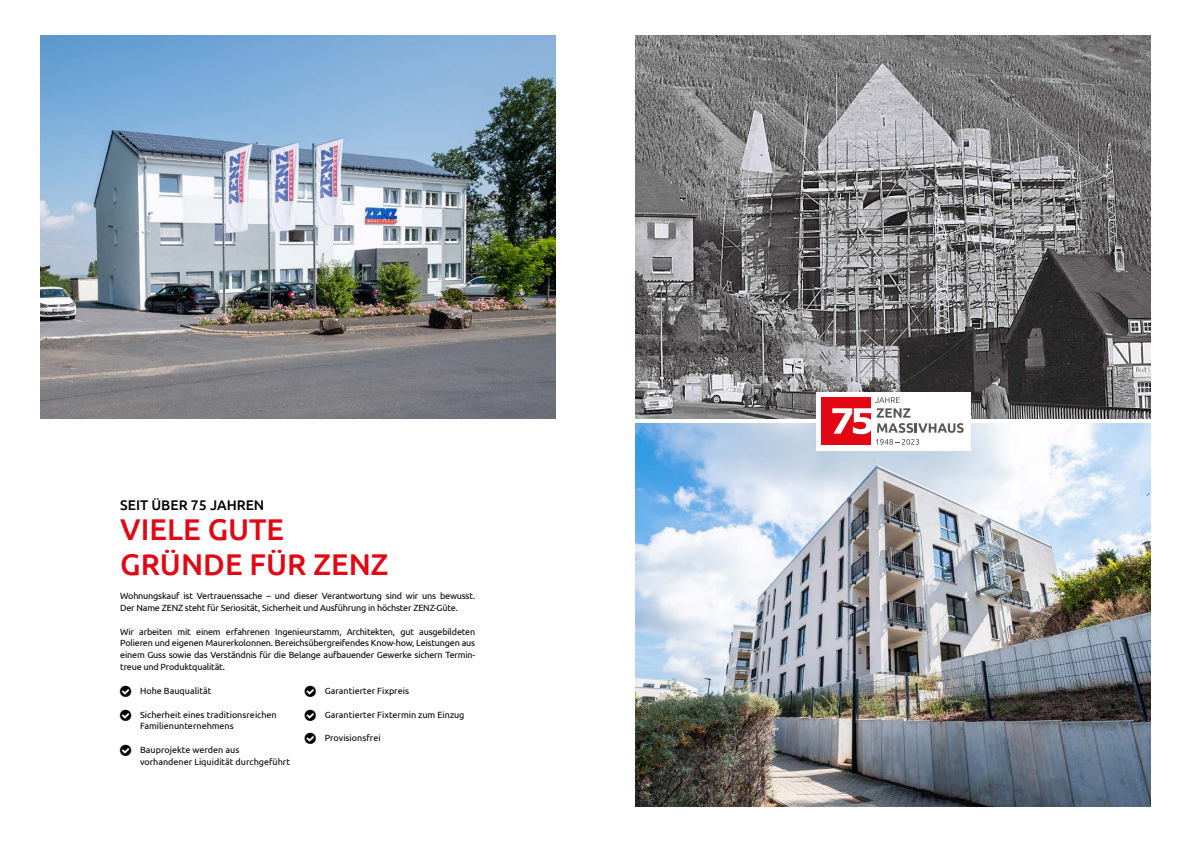
<style>
.page{position:relative;width:1191px;height:842px;background:#fff}
.page>*{position:absolute;margin:0;border:0;box-sizing:border-box;transform-origin:0 0}
.t1{font:500 30px/35.6px "Ubuntu";color:#e30613}
.t2{font:500 14px "Ubuntu";color:#000}
.t3{font:9px/11.9px "Ubuntu";letter-spacing:-.015em;color:#000}
</style>
<div class="page">
<img style="left:40px;top:35px;width:515px;height:383px">
<img style="left:635px;top:35px;width:515px;height:383px">
<img style="left:635px;top:424px;width:515px;height:383px">
<div style="left:816px;top:392px;width:154px;height:58px;background:#fff"></div>
<div style="left:821px;top:397px;width:50px;height:48px;background:#e30613"></div>
<svg style="left:832px;top:397px;width:131px;height:48px"></svg>
<h2 class="t2" style="left:120px;top:496px;width:146px">SEIT ÜBER 75 JAHREN</h2>
<h1 class="t1" style="left:120px;top:510px;width:270px">VIELE GUTE<br>GRÜNDE FÜR ZENZ</h1>
<p class="t3" style="left:120px;top:590px;width:356px">Wohnungskauf ist Vertrauenssache – und dieser Verantwortung sind wir uns bewusst.<br>Der Name ZENZ steht für Seriosität, Sicherheit und Ausführung in höchster ZENZ-Güte.</p>
<p class="t3" style="left:120px;top:625px;width:356px;text-align:justify">Wir arbeiten mit einem erfahrenen Ingenieurstamm, Architekten, gut ausgebildeten Polieren und eigenen Maurerkolonnen. Bereichsübergreifendes Know-how, Leistungen aus einem Guss sowie das Verständnis für die Belange aufbauender Gewerke sichern Termin&shy;treue und Produktqualität.</p>
<p class="t3" style="left:140px;top:684px;width:73px">Hohe Bauqualität</p>
<p class="t3" style="left:140px;top:708px;width:138px">Sicherheit eines traditionsreichen<br>Familienunternehmens</p>
<p class="t3" style="left:140px;top:744px;width:151px">Bauprojekte werden aus vorhandener Liquidität durchgeführt</p>
<p class="t3" style="left:325px;top:684px;width:86px">Garantierter Fixpreis</p>
<p class="t3" style="left:325px;top:708px;width:141px">Garantierter Fixtermin zum Einzug</p>
<p class="t3" style="left:325px;top:732px;width:57px">Provisionsfrei</p>
</div>
